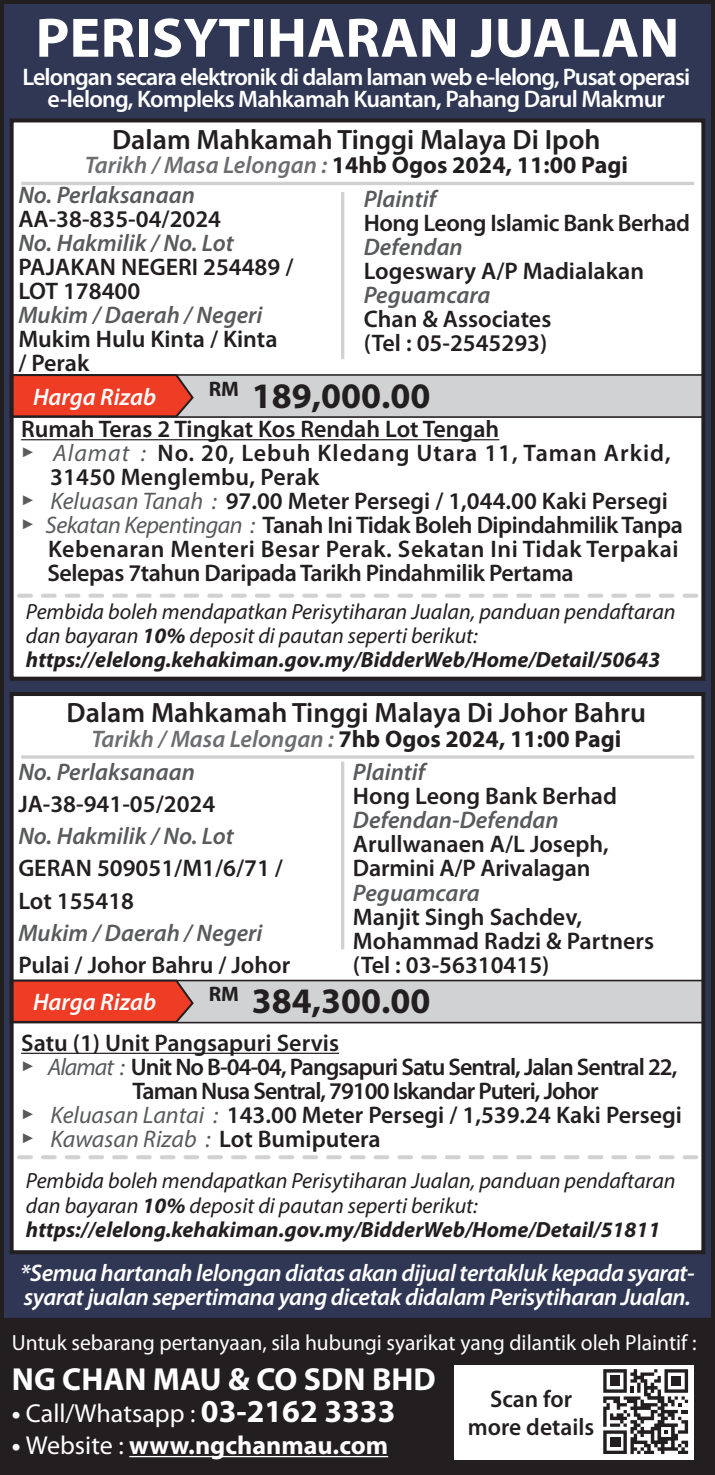
<style>
.page{position:relative;width:715px;height:1475px;background:#fff}
.page>*{position:absolute;margin:0;border:0;box-sizing:border-box;transform-origin:0 0}
.t1{font:700 56px "Myriad Pro";color:#fff;scale:1.04 1}
.t2{font:700 36px "Myriad Pro";color:#231f20}
.t3{font:700 32px "Myriad Pro";color:#fff}
.t4{font:600 28px "Myriad Pro";color:#231f20}
.t5{font:26px "Myriad Pro";color:#fff}
.t6{font:700 26px "Myriad Pro";color:#fff}
.t7{font:600 24px/24px "Myriad Pro";color:#231f20}
.t8{font:italic 600 24px "Myriad Pro";color:#585a5c}
.t9{font:600 24px "Myriad Pro";letter-spacing:-.02em;color:#231f20}
.t10{font:italic 600 24px/24px "Myriad Pro";letter-spacing:-.02em;color:#fff}
.t11{font:600 24px/22px "Myriad Pro";letter-spacing:-.04em;color:#fff;text-align:center}
.t12{font:600 24px "Myriad Pro";letter-spacing:-.04em;color:#231f20}
.t13{font:700 24px "Myriad Pro";color:#231f20}
.t14{font:600 24px "Myriad Pro";letter-spacing:.02em;color:#231f20}
.t15{font:600 24px "Myriad Pro";letter-spacing:.04em;color:#231f20}
.t16{font:italic 24px "Myriad Pro";color:#585a5c}
.t17{font:italic 600 24px "Myriad Pro";color:#fff}
.t18{font:italic 22px/24px "Myriad Pro";color:#231f20}
.t19{font:22px "Myriad Pro";color:#fff}
.s1{font-weight:600;font-style:italic;color:#6c6d70}
.s2{font-weight:400;font-style:italic;color:#585a5c}
.s3{font-weight:700}
.s4{font-weight:600;font-style:normal;color:#231f20}
.s5{font-weight:700;font-size:32px}
.s6{font-weight:400}
</style>
<div class="page">
<div style="left:2px;top:2px;width:710px;height:1317px;background:#303754"></div>
<div style="left:0;top:0;width:714px;height:1321px;border:4px solid #231f20"></div>
<div style="left:0;top:1320px;width:714px;height:154px;background:#231f20"></div>
<hr style="left:129px;top:1455px;width:259px;height:1px;background:#fff">
<div style="left:454px;top:1364px;width:239px;height:95px;background:#fff"></div>
<svg style="left:603px;top:1369px;width:84px;height:84px"></svg>
<div style="left:610px;top:1375px;width:9px;height:10px;background:#231f20"></div>
<div style="left:671px;top:1375px;width:10px;height:10px;background:#231f20"></div>
<div style="left:609px;top:1436px;width:10px;height:10px;background:#231f20"></div>
<div style="left:12px;top:121px;width:691px;height:558px;background:#fff"></div>
<svg style="left:9px;top:373px;width:691px;height:46px;background:#caa5a2"></svg>
<hr style="left:21px;top:439px;width:478px;height:1px;background:#231f20">
<svg style="left:19px;top:593px;width:677px;height:4px"></svg>
<hr style="left:341px;top:192px;width:3px;height:167px;background:#d1d1d1">
<hr style="left:21px;top:182px;width:673px;height:3px;background:#d1d1d1">
<div style="left:10px;top:118px;width:695px;height:562px;border:4px solid #231f20"></div>
<div style="left:12px;top:694px;width:691px;height:558px;background:#fff"></div>
<svg style="left:9px;top:978px;width:691px;height:46px;background:#c9a5a2"></svg>
<hr style="left:21px;top:1052px;width:318px;height:1px;background:#231f20">
<svg style="left:19px;top:1155px;width:677px;height:3px"></svg>
<hr style="left:341px;top:761px;width:3px;height:188px;background:#d1d1d1">
<hr style="left:21px;top:755px;width:673px;height:3px;background:#d1d1d1">
<div style="left:10px;top:692px;width:695px;height:561px;border:4px solid #231f20"></div>
<h1 class="t1" style="left:36px;top:5px;width:620px">PERISYTIHARAN JUALAN</h1>
<p class="t11" style="left:23px;top:68px;width:669px">Lelongan secara elektronik di dalam laman web e-lelong, Pusat operasi e-lelong, Kompleks Mahkamah Kuantan, Pahang Darul Makmur</p>
<p class="t4" style="left:112px;top:128px;width:489px">Dalam Mahkamah Tinggi Malaya Di Ipoh</p>
<p class="t13" style="left:85px;top:151px;width:544px"><span class="s1">Tarikh / Masa Lelongan :</span> 14hb Ogos 2024, 11:00 Pagi</p>
<p class="t8" style="left:18px;top:186px;width:178px">No. Perlaksanaan</p>
<p class="t7" style="left:18px;top:209px;width:204px">AA-38-835-04/2024</p>
<p class="t8" style="left:18px;top:234px;width:217px">No. Hakmilik / No. Lot</p>
<p class="t7" style="left:18px;top:257px;width:276px">PAJAKAN NEGERI 254489 /<br>LOT 178400</p>
<p class="t8" style="left:18px;top:306px;width:246px">Mukim / Daerah / Negeri</p>
<p class="t7" style="left:18px;top:329px;width:261px">Mukim Hulu Kinta / Kinta / Perak</p>
<p class="t8" style="left:363px;top:190px;width:74px">Plaintif</p>
<p class="t9" style="left:363px;top:214px;width:328px">Hong Leong Islamic Bank Berhad</p>
<p class="t8" style="left:363px;top:238px;width:101px">Defendan</p>
<p class="t7" style="left:363px;top:261px;width:282px">Logeswary A/P Madialakan</p>
<p class="t8" style="left:363px;top:286px;width:128px">Peguamcara</p>
<p class="t7" style="left:363px;top:309px;width:189px">Chan &amp; Associates (Tel : 05-2545293)</p>
<p class="t17" style="left:33px;top:387px;width:125px">Harga Rizab</p>
<h2 class="t2" style="left:209px;top:374px;width:223px"><sup>RM</sup> 189,000.00</h2>
<p class="t7" style="left:21px;top:419px;width:479px">Rumah Teras 2 Tingkat Kos Rendah Lot Tengah</p>
<p class="t15" style="left:53px;top:444px;width:618px"><span class="s2">Alamat :</span> No. 20, Lebuh Kledang Utara 11, Taman Arkid,</p>
<p class="t7" style="left:50px;top:467px;width:271px">31450 Menglembu, Perak</p>
<p class="t7" style="left:50px;top:491px;width:618px"><span class="s2">Keluasan Tanah :</span> 97.00 Meter Persegi / 1,044.00 Kaki Persegi</p>
<p class="t9" style="left:45px;top:516px;width:638px"><span class="s2">Sekatan Kepentingan :</span> Tanah Ini Tidak Boleh Dipindahmilik Tanpa</p>
<p class="t14" style="left:48px;top:540px;width:632px">Kebenaran Menteri Besar Perak. Sekatan Ini Tidak Terpakai</p>
<p class="t9" style="left:47px;top:564px;width:527px">Selepas 7tahun Daripada Tarikh Pindahmilik Pertama</p>
<p class="t18" style="left:26px;top:601px;width:651px">Pembida boleh mendapatkan Perisytiharan Jualan, panduan pendaftaran dan bayaran <span class="s3">10%</span> deposit di pautan seperti berikut: <span class="s3">https://elelong.kehakiman.gov.my/BidderWeb/Home/Detail/50643</span></p>
<p class="t4" style="left:67px;top:702px;width:580px">Dalam Mahkamah Tinggi Malaya Di Johor Bahru</p>
<p class="t13" style="left:91px;top:724px;width:531px"><span class="s1">Tarikh / Masa Lelongan :</span> 7hb Ogos 2024, 11:00 Pagi</p>
<p class="t8" style="left:18px;top:763px;width:178px">No. Perlaksanaan</p>
<p class="t7" style="left:18px;top:794px;width:198px">JA-38-941-05/2024</p>
<p class="t8" style="left:18px;top:827px;width:217px">No. Hakmilik / No. Lot</p>
<p class="t7" style="left:18px;top:854px;width:266px;line-height:32px">GERAN 509051/M1/6/71 /<br>Lot 155418</p>
<p class="t8" style="left:18px;top:923px;width:246px">Mukim / Daerah / Negeri</p>
<p class="t7" style="left:18px;top:954px;width:273px">Pulai / Johor Bahru / Johor</p>
<p class="t8" style="left:353px;top:763px;width:74px">Plaintif</p>
<p class="t7" style="left:353px;top:786px;width:265px">Hong Leong Bank Berhad</p>
<p class="t8" style="left:353px;top:811px;width:207px">Defendan-Defendan</p>
<p class="t7" style="left:353px;top:834px;width:257px">Arullwanaen A/L Joseph,<br>Darmini A/P Arivalagan</p>
<p class="t8" style="left:353px;top:883px;width:128px">Peguamcara</p>
<p class="t7" style="left:353px;top:906px;width:302px">Manjit Singh Sachdev,<br>Mohammad Radzi &amp; Partners (Tel : 03-56310415)</p>
<p class="t17" style="left:33px;top:993px;width:125px">Harga Rizab</p>
<h2 class="t2" style="left:209px;top:979px;width:223px"><sup>RM</sup> 384,300.00</h2>
<p class="t7" style="left:21px;top:1032px;width:319px">Satu (1) Unit Pangsapuri Servis</p>
<p class="t12" style="left:48px;top:1057px;width:631px"><span class="s2">Alamat :</span> Unit No B-04-04, Pangsapuri Satu Sentral, Jalan Sentral 22,</p>
<p class="t12" style="left:132px;top:1081px;width:467px">Taman Nusa Sentral, 79100 Iskandar Puteri, Johor</p>
<p class="t7" style="left:50px;top:1104px;width:633px"><span class="s2">Keluasan Lantai :</span> 143.00 Meter Persegi / 1,539.24 Kaki Persegi</p>
<p class="t16" style="left:50px;top:1129px;width:331px">Kawasan Rizab : <span class="s4">Lot Bumiputera</span></p>
<p class="t18" style="left:26px;top:1170px;width:651px">Pembida boleh mendapatkan Perisytiharan Jualan, panduan pendaftaran dan bayaran <span class="s3">10%</span> deposit di pautan seperti berikut: <span class="s3">https://elelong.kehakiman.gov.my/BidderWeb/Home/Detail/51811</span></p>
<p class="t10" style="left:20px;top:1262px;width:675px">*Semua hartanah lelongan diatas akan dijual tertakluk kepada syarat&shy;syarat jualan sepertimana yang dicetak didalam Perisytiharan Jualan.</p>
<p class="t19" style="left:12px;top:1333px;width:686px">Untuk sebarang pertanyaan, sila hubungi syarikat yang dilantik oleh Plaintif :</p>
<h3 class="t3" style="left:12px;top:1359px;width:425px">NG CHAN MAU &amp; CO SDN BHD</h3>
<p class="t5" style="left:12px;top:1402px;width:385px"><span class="s3">•</span> Call/Whatsapp : <span class="s5">03-2162 3333</span></p>
<p class="t6" style="left:12px;top:1429px;width:377px">• <span class="s6">Website :</span> www.ngchanmau.com</p>
<p class="t7" style="left:467px;top:1386px;width:128px;line-height:28px;text-align:center">Scan for more details</p>
</div>
